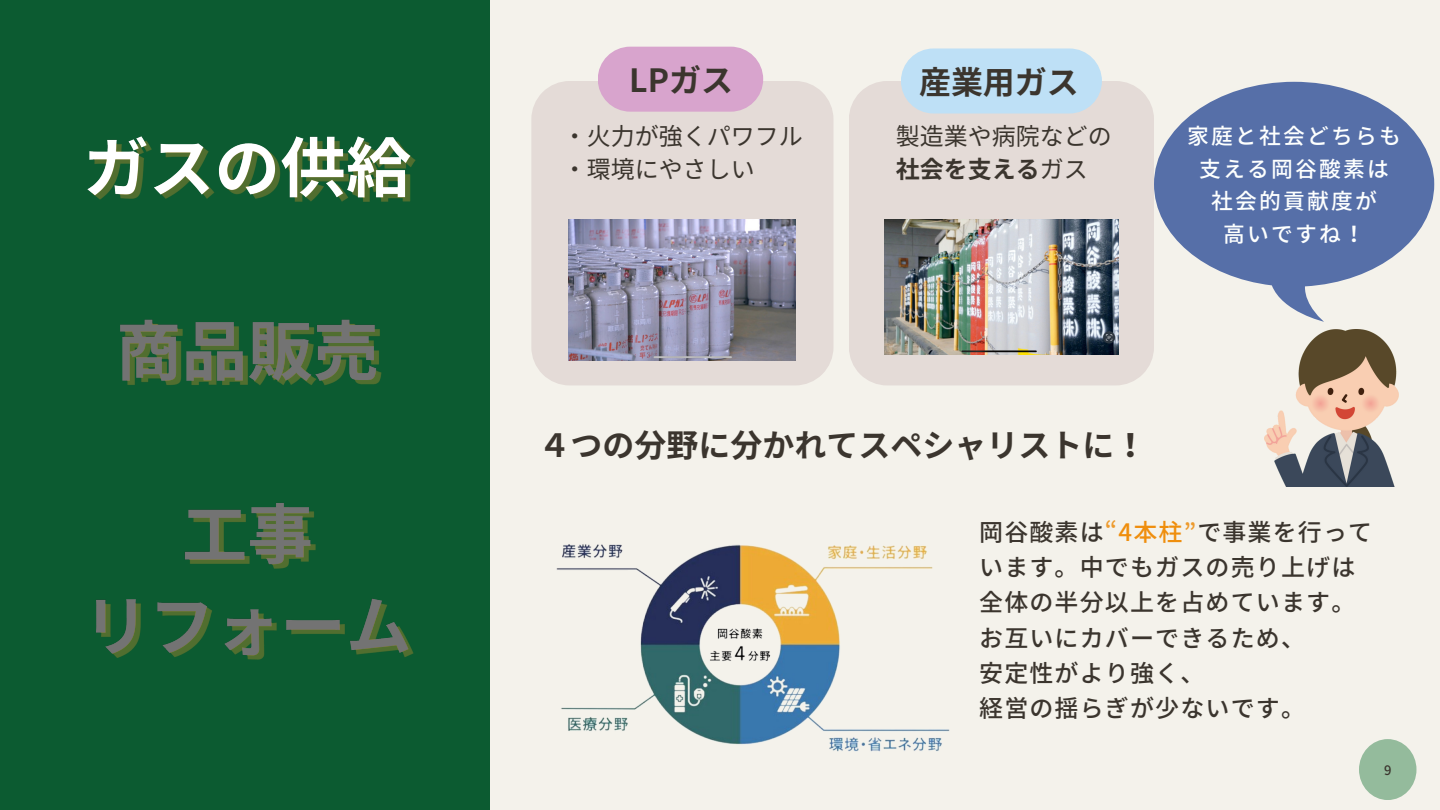
<style>
.page{position:relative;width:1440px;height:810px;background:#f4f2eb}
.page>*{position:absolute;margin:0;border:0;box-sizing:border-box;transform-origin:0 0}
.t1{font:700 32px "Noto Sans JP";color:#3b352e}
.t2{font:500 24px/35.2px "Noto Sans JP";letter-spacing:.05em;color:#3b352e}
.t3{font:24px "Noto Sans JP";color:#3b352e}
.t4{font:700 24px "Noto Sans JP";color:#3b352e}
.t5{font:500 21.8px/32.7px "Noto Sans JP";letter-spacing:.1em;color:#fdfffe;text-align:center}
.t6{font:500 13px "Noto Sans JP";color:#3b352e}
.s1{font-weight:400}
.s2{color:#ed9b2e}
.s3{color:#ef8e0d}
</style>
<div class="page">
<div style="left:0;top:0;width:490px;height:810px;background:#0c5b31"></div>
<div style="left:531px;top:81px;width:302px;height:304px;background:#e4dbd7"></div>
<div style="left:849px;top:81px;width:305px;height:304px;background:#e4dbd7"></div>
<div style="left:598px;top:47px;width:165px;height:65px;background:#d8a4cd;border-radius:33px"></div>
<div style="left:901px;top:48px;width:201px;height:66px;background:#bee0f6;border-radius:33px"></div>
<img style="left:569px;top:219px;width:227px;height:141px">
<img style="left:885px;top:219px;width:234px;height:135px">
<div style="left:1359px;top:739px;width:58px;height:61px;background:#94bb9c;border-radius:50%"></div>
<img style="left:1265px;top:330px;width:134px;height:156px">
<svg style="left:1154px;top:82px;width:280px;height:240px;fill:#566fa8"></svg>
<img style="left:556px;top:544px;width:394px;height:208px">
<img style="left:87px;top:137px;width:329px;height:523px">
<p class="t1" style="left:629px;top:55px;width:105px">LPガス</p>
<p class="t3" style="left:563px;top:117px;width:242px">・火力が強くパワフル</p>
<p class="t3" style="left:563px;top:150px;width:194px">・環境にやさしい</p>
<h4 class="t1" style="left:919px;top:57px;width:161px">産業用ガス</h4>
<p class="t3" style="left:896px;top:117px;width:218px">製造業や病院などの</p>
<h3 class="t4" style="left:896px;top:150px;width:194px">社会を支える<span class="s1">ガス</span></h3>
<h4 class="t5" style="left:1187px;top:118px;width:215px">家庭と社会どちらも支える岡谷酸素は社会的貢献度が<br>高いですね！</h4>
<p class="t1" style="left:539px;top:420px;width:609px">４つの分野に分かれてスペシャリストに！</p>
<p class="t2" style="left:979px;top:513px;width:395px">岡谷酸素は<span class="s2">“</span><span class="s3">4本柱</span><span class="s2">”</span>で事業を行っています。中でもガスの売り上げは全体の半分以上を占めています。お互いにカバーできるため、<br>安定性がより強く、<br>経営の揺らぎが少ないです。</p>
<p class="t6" style="left:1384px;top:760px;width:9px">9</p>
</div>
